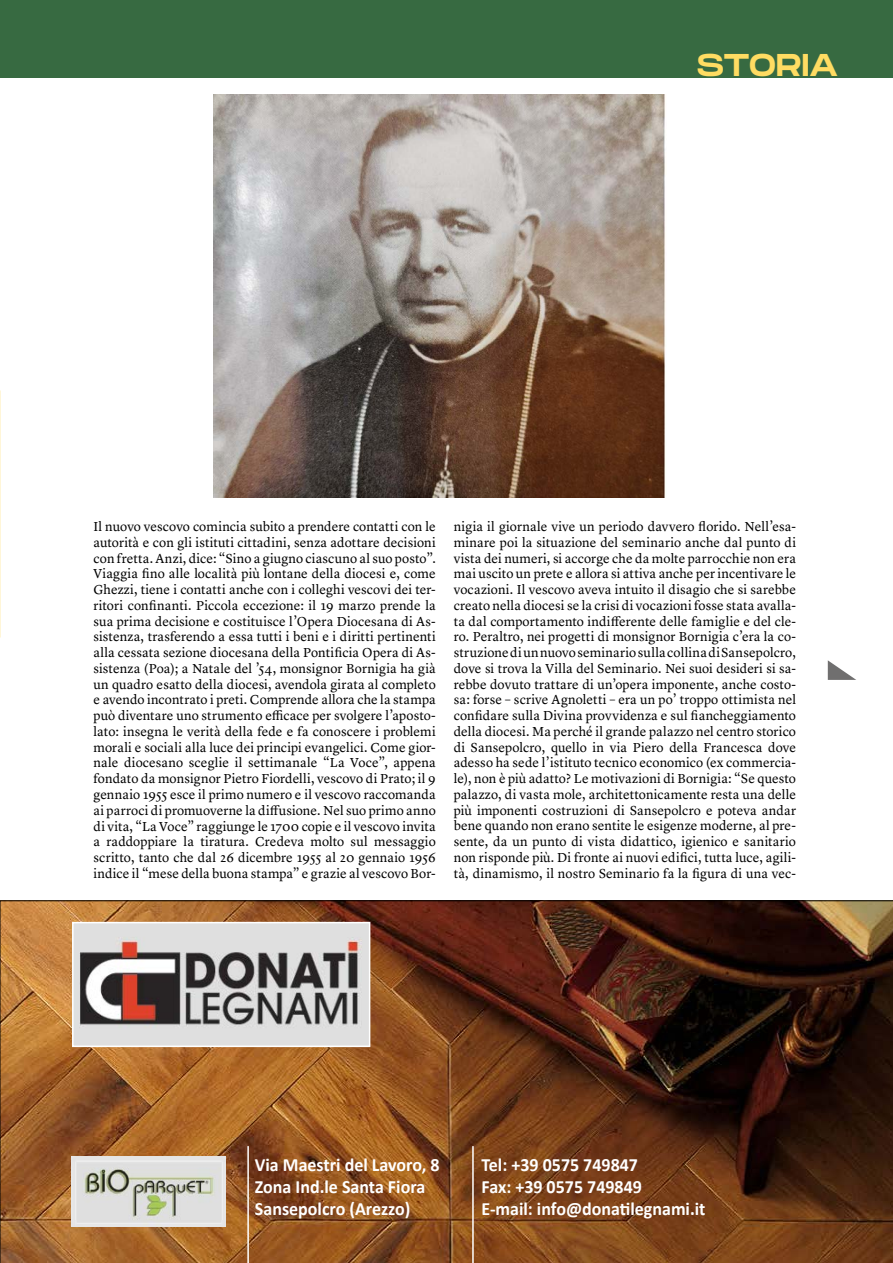
<style>
.page{position:relative;width:893px;height:1263px;background:#fff}
.page>*{position:absolute;margin:0;border:0;box-sizing:border-box;transform-origin:0 0}
.t1{font:31.5px "Monument Extended";letter-spacing:-.01em;color:#ffdc62;scale:.9 1}
.t2{font:700 18.75px/22.5px "Calibri";color:#fff;scale:.96 1}
.t3{font:13.5px/15.8px "Lyon Text";letter-spacing:.01em;color:#000;text-align:justify}
</style>
<div class="page">
<div style="left:0;top:0;width:893px;height:78px;background:#376a41"></div>
<svg style="left:828px;top:660px;width:28px;height:20px"></svg>
<img style="left:0;top:900px;width:893px;height:363px">
<img style="left:214px;top:95px;width:452px;height:402px">
<h1 class="t1" style="left:697px;top:42px;width:159px">STORIA</h1>
<p class="t3" style="left:94px;top:518px;width:344px">Il nuovo vescovo comincia subito a prendere contatti con le autorità e con gli istituti cittadini, senza adottare decisioni con fretta. Anzi, dice: “Sino a giugno ciascuno al suo posto”.<br>Viaggia fino alle località più lontane della diocesi e, come Ghezzi, tiene i contatti anche con i colleghi vescovi dei ter&shy;ritori confinanti. Piccola eccezione: il 19 marzo prende la sua prima decisione e costituisce l’Opera Diocesana di As&shy;sistenza, trasferendo a essa tutti i beni e i diritti pertinenti alla cessata sezione diocesana della Pontificia Opera di As&shy;sistenza (Poa); a Natale del ’54, monsignor Bornigia ha già un quadro esatto della diocesi, avendola girata al completo e avendo incontrato i preti. Comprende allora che la stampa può diventare uno strumento efficace per svolgere l’aposto&shy;lato: insegna le verità della fede e fa conoscere i problemi morali e sociali alla luce dei principi evangelici. Come gior&shy;nale diocesano sceglie il settimanale “La Voce”, appena fondato da monsignor Pietro Fiordelli, vescovo di Prato; il 9 gennaio 1955 esce il primo numero e il vescovo raccomanda ai parroci di promuoverne la diffusione. Nel suo primo anno di vita, “La Voce” raggiunge le 1700 copie e il vescovo invita a raddoppiare la tiratura. Credeva molto sul messaggio scritto, tanto che dal 26 dicembre 1955 al 20 gennaio 1956 indice il “mese della buona stampa” e grazie al vescovo Bor-</p>
<p class="t3" style="left:454px;top:518px;width:344px">nigia il giornale vive un periodo davvero florido. Nell’esa&shy;minare poi la situazione del seminario anche dal punto di vista dei numeri, si accorge che da molte parrocchie non era mai uscito un prete e allora si attiva anche per incentivare le vocazioni. Il vescovo aveva intuito il disagio che si sarebbe creato nella diocesi se la crisi di vocazioni fosse stata avalla&shy;ta dal comportamento indifferente delle famiglie e del cle&shy;ro. Peraltro, nei progetti di monsignor Bornigia c’era la co&shy;struzione di un nuovo seminario sulla collina di Sansepolcro, dove si trova la Villa del Seminario. Nei suoi desideri si sa&shy;rebbe dovuto trattare di un’opera imponente, anche costo&shy;sa: forse – scrive Agnoletti – era un po’ troppo ottimista nel confidare sulla Divina provvidenza e sul fiancheggiamento della diocesi. Ma perché il grande palazzo nel centro storico di Sansepolcro, quello in via Piero della Francesca dove adesso ha sede l’istituto tecnico economico (ex commercia&shy;le), non è più adatto? Le motivazioni di Bornigia: “Se questo palazzo, di vasta mole, architettonicamente resta una delle più imponenti costruzioni di Sansepolcro e poteva andar bene quando non erano sentite le esigenze moderne, al pre&shy;sente, da un punto di vista didattico, igienico e sanitario non risponde più. Di fronte ai nuovi edifici, tutta luce, agili&shy;tà, dinamismo, il nostro Seminario fa la figura di una vec-</p>
<h2 class="t2" style="left:255px;top:1153px;width:194px">Via Maestri del Lavoro, 8<br>Zona Ind.le Santa Fiora<br>Sansepolcro (Arezzo)</h2>
<h2 class="t2" style="left:482px;top:1153px;width:235px">Tel: +39 0575 749847<br>Fax: +39 0575 749849<br>E-mail: info@donatilegnami.it</h2>
</div>
